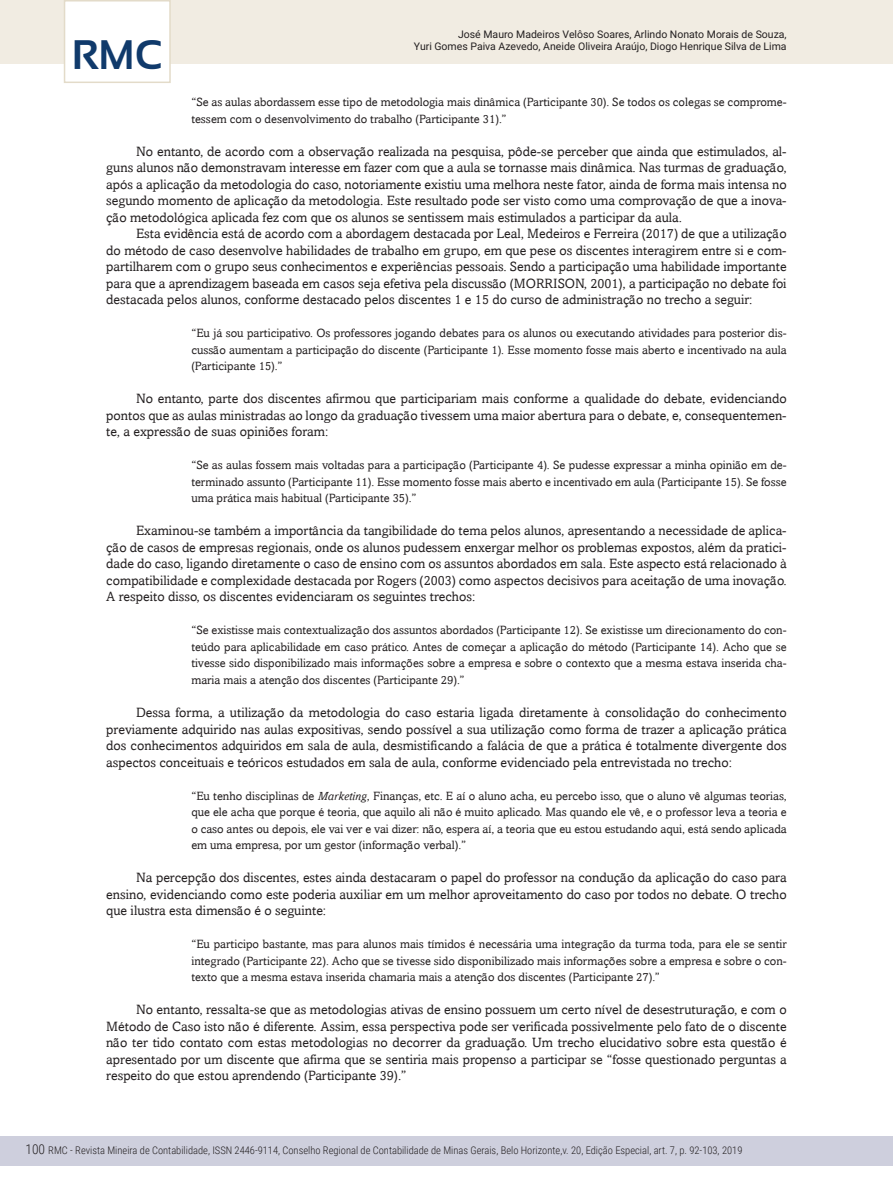
<style>
.page{position:relative;width:893px;height:1191px;background:#fff}
.page>*{position:absolute;margin:0;border:0;box-sizing:border-box;transform-origin:0 0}
.t1{font:700 41.25px "Sansation";color:#103a6b}
.texto_corrido_1{font:13.5px/16.5px "Amasis";color:#231f20;text-align:justify}
.t2{font:300 13.5px "Roboto Condensed";color:#231f20}
.citação{font:12px/16.5px "Amasis";color:#231f20;text-align:justify}
.t3{font:300 10.5px "Roboto Condensed";color:#231f20}
.t4{font:10.5px/12.6px "Roboto";color:#231f20;text-align:right}
.s1{font-style:italic}
</style>
<div class="page">
<div style="left:0;top:1135px;width:893px;height:30px;background:#cecfdd"></div>
<div style="left:0;top:0;width:893px;height:64px;background:#f1ece2"></div>
<div style="left:64px;top:0;width:107px;height:83px;background:#fff;border:2px solid #e3dbc9"></div>
<h1 class="t1" style="left:72px;top:32px;width:92px">RMC</h1>
<p class="t4" style="left:414px;top:27px;width:374px">José Mauro Madeiros Velôso Soares, Arlindo Nonato Morais de Souza,<br>Yuri Gomes Paiva Azevedo, Aneide Oliveira Araújo, Diogo Henrique Silva de Lima</p>
<p class="citação" style="left:191px;top:94px;width:597px">“Se as aulas abordassem esse tipo de metodologia mais dinâmica (Participante 30). Se todos os colegas se comprome&shy;tessem com o desenvolvimento do trabalho (Participante 31).”</p>
<p class="texto_corrido_1" style="left:106px;top:143px;width:682px;text-indent:30px">No entanto, de acordo com a observação realizada na pesquisa, pôde-se perceber que ainda que estimulados, al&shy;guns alunos não demonstravam interesse em fazer com que a aula se tornasse mais dinâmica. Nas turmas de graduação, após a aplicação da metodologia do caso, notoriamente existiu uma melhora neste fator, ainda de forma mais intensa no segundo momento de aplicação da metodologia. Este resultado pode ser visto como uma comprovação de que a inova&shy;ção metodológica aplicada fez com que os alunos se sentissem mais estimulados a participar da aula.</p>
<p class="texto_corrido_1" style="left:106px;top:225px;width:682px;text-indent:30px">Esta evidência está de acordo com a abordagem destacada por Leal, Medeiros e Ferreira (2017) de que a utilização do método de caso desenvolve habilidades de trabalho em grupo, em que pese os discentes interagirem entre si e com&shy;partilharem com o grupo seus conhecimentos e experiências pessoais. Sendo a participação uma habilidade importante para que a aprendizagem baseada em casos seja efetiva pela discussão (MORRISON, 2001), a participação no debate foi destacada pelos alunos, conforme destacado pelos discentes 1 e 15 do curso de administração no trecho a seguir:</p>
<p class="citação" style="left:191px;top:325px;width:597px">“Eu já sou participativo. Os professores jogando debates para os alunos ou executando atividades para posterior dis&shy;cussão aumentam a participação do discente (Participante 1). Esse momento fosse mais aberto e incentivado na aula (Participante 15).”</p>
<p class="texto_corrido_1" style="left:106px;top:390px;width:682px;text-indent:30px">No entanto, parte dos discentes afirmou que participariam mais conforme a qualidade do debate, evidenciando pontos que as aulas ministradas ao longo da graduação tivessem uma maior abertura para o debate, e, consequentemen&shy;te, a expressão de suas opiniões foram:</p>
<p class="citação" style="left:191px;top:457px;width:597px">“Se as aulas fossem mais voltadas para a participação (Participante 4). Se pudesse expressar a minha opinião em de&shy;terminado assunto (Participante 11). Esse momento fosse mais aberto e incentivado em aula (Participante 15). Se fosse uma prática mais habitual (Participante 35).”</p>
<p class="texto_corrido_1" style="left:106px;top:522px;width:682px;text-indent:30px">Examinou-se também a importância da tangibilidade do tema pelos alunos, apresentando a necessidade de aplica&shy;ção de casos de empresas regionais, onde os alunos pudessem enxergar melhor os problemas expostos, além da pratici&shy;dade do caso, ligando diretamente o caso de ensino com os assuntos abordados em sala. Este aspecto está relacionado à compatibilidade e complexidade destacada por Rogers (2003) como aspectos decisivos para aceitação de uma inovação.<br>A respeito disso, os discentes evidenciaram os seguintes trechos:</p>
<p class="citação" style="left:191px;top:622px;width:597px">“Se existisse mais contextualização dos assuntos abordados (Participante 12). Se existisse um direcionamento do con&shy;teúdo para aplicabilidade em caso prático. Antes de começar a aplicação do método (Participante 14). Acho que se tivesse sido disponibilizado mais informações sobre a empresa e sobre o contexto que a mesma estava inserida cha&shy;maria mais a atenção dos discentes (Participante 29).”</p>
<p class="texto_corrido_1" style="left:106px;top:704px;width:682px;text-indent:30px">Dessa forma, a utilização da metodologia do caso estaria ligada diretamente à consolidação do conhecimento previamente adquirido nas aulas expositivas, sendo possível a sua utilização como forma de trazer a aplicação prática dos conhecimentos adquiridos em sala de aula, desmistificando a falácia de que a prática é totalmente divergente dos aspectos conceituais e teóricos estudados em sala de aula, conforme evidenciado pela entrevistada no trecho:</p>
<p class="citação" style="left:191px;top:787px;width:597px">“Eu tenho disciplinas de <span class="s1">Marketing</span>, Finanças, etc. E aí o aluno acha, eu percebo isso, que o aluno vê algumas teorias, que ele acha que porque é teoria, que aquilo ali não é muito aplicado. Mas quando ele vê, e o professor leva a teoria e o caso antes ou depois, ele vai ver e vai dizer: não, espera aí, a teoria que eu estou estudando aqui, está sendo aplicada em uma empresa, por um gestor (informação verbal).”</p>
<p class="texto_corrido_1" style="left:106px;top:869px;width:682px;text-indent:30px">Na percepção dos discentes, estes ainda destacaram o papel do professor na condução da aplicação do caso para ensino, evidenciando como este poderia auxiliar em um melhor aproveitamento do caso por todos no debate. O trecho que ilustra esta dimensão é o seguinte:</p>
<p class="citação" style="left:191px;top:935px;width:597px">“Eu participo bastante, mas para alunos mais tímidos é necessária uma integração da turma toda, para ele se sentir integrado (Participante 22). Acho que se tivesse sido disponibilizado mais informações sobre a empresa e sobre o con&shy;texto que a mesma estava inserida chamaria mais a atenção dos discentes (Participante 27).”</p>
<p class="texto_corrido_1" style="left:106px;top:1001px;width:682px;text-indent:30px">No entanto, ressalta-se que as metodologias ativas de ensino possuem um certo nível de desestruturação, e com o Método de Caso isto não é diferente. Assim, essa perspectiva pode ser verificada possivelmente pelo fato de o discente não ter tido contato com estas metodologias no decorrer da graduação. Um trecho elucidativo sobre esta questão é apresentado por um discente que afirma que se sentiria mais propenso a participar se “fosse questionado perguntas a respeito do que estou aprendendo (Participante 39).”</p>
<p class="t2" style="left:26px;top:1140px;width:21px">100</p>
<p class="t3" style="left:48px;top:1143px;width:696px">RMC - Revista Mineira de Contabilidade, ISSN 2446-9114, Conselho Regional de Contabilidade de Minas Gerais, Belo Horizonte,v. 20, Edição Especial, art. 7, p. 92-103, 2019</p>
</div>
